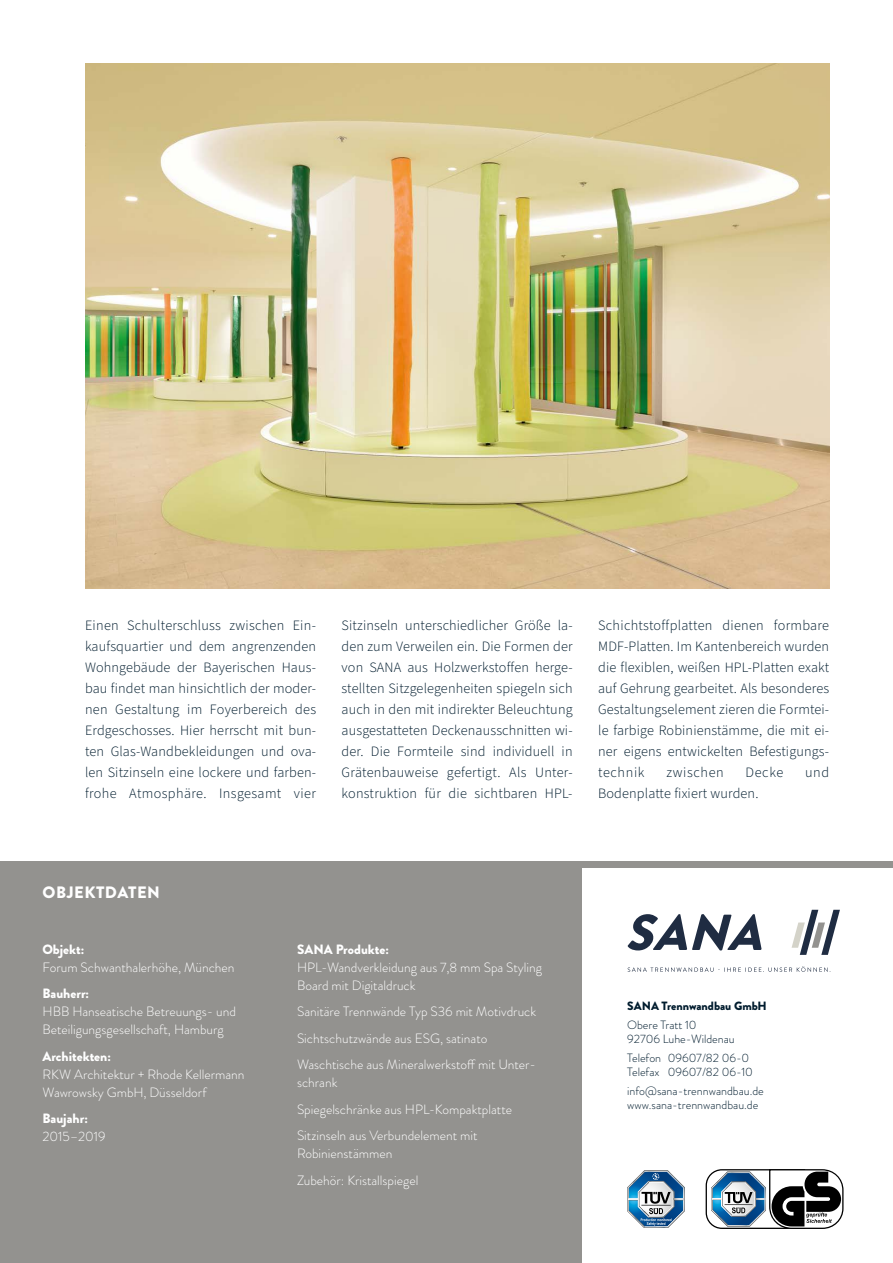
<style>
.page{position:relative;width:893px;height:1263px;background:#fff}
.page>*{position:absolute;margin:0;border:0;box-sizing:border-box;transform-origin:0 0}
.t1{font:900 16.5px "Brandon Grotesque";letter-spacing:.03em;color:#fff}
.Fliesstext{font:300 14.25px/21px "Source Sans 3";letter-spacing:.01em;color:#001c2e;text-align:justify}
.Fliesstext-2{font:300 14.25px "Source Sans 3";letter-spacing:.045em;color:#001c2e}
.t2{font:300 13.5px/18px "Brandon Grotesque";color:#fff}
.t3{font:300 12px/14.4px "Brandon Grotesque";color:#001c2e}
.t4{font:900 12px "Brandon Grotesque";color:#001c2e}
.s1{font-weight:900}
</style>
<div class="page">
<div style="left:573px;top:861px;width:320px;height:7px;background:#93928f"></div>
<div style="left:0;top:861px;width:582px;height:402px;background:#93928f"></div>
<svg style="left:627px;top:1170px;width:58px;height:58px"></svg>
<svg style="left:706px;top:1169px;width:137px;height:60px"></svg>
<img style="left:85px;top:64px;width:744px;height:524px">
<svg style="left:628px;top:914px;width:134px;height:36px"></svg>
<svg style="left:792px;top:910px;width:48px;height:45px"></svg>
<svg style="left:628px;top:966px;width:202px;height:6px"></svg>
<p class="Fliesstext" style="left:85px;top:615px;width:233px">Einen Schulterschluss zwischen Ein&shy;kaufsquartier und dem angrenzenden Wohngebäude der Bayerischen Haus&shy;bau findet man hinsichtlich der moder&shy;nen Gestaltung im Foyerbereich des Erdgeschosses. Hier herrscht mit bun&shy;ten Glas-Wandbekleidungen und ova&shy;len Sitzinseln eine lockere und farben&shy;frohe Atmosphäre. Insgesamt vier</p>
<p class="Fliesstext" style="left:342px;top:615px;width:233px">Sitzinseln unterschiedlicher Größe la&shy;den zum Verweilen ein. Die Formen der von SANA aus Holzwerkstoffen herge&shy;stellten Sitzgelegenheiten spiegeln sich auch in den mit indirekter Beleuchtung ausgestatteten Deckenausschnitten wi&shy;der. Die Formteile sind individuell in Grätenbauweise gefertigt. Als Unter&shy;konstruktion für die sichtbaren HPL-</p>
<p class="Fliesstext" style="left:598px;top:615px;width:233px">Schichtstoffplatten dienen formbare MDF-Platten. Im Kantenbereich wurden die flexiblen, weißen HPL-Platten exakt auf Gehrung gearbeitet. Als besonderes Gestaltungselement zieren die Formtei&shy;le farbige Robinienstämme, die mit ei&shy;ner eigens entwickelten Befestigungs&shy;technik</p>
<p class="Fliesstext-2" style="left:666px;top:763px;width:59px">zwischen</p>
<p class="Fliesstext" style="left:745px;top:762px;width:39px">Decke</p>
<p class="Fliesstext" style="left:805px;top:762px;width:26px">und</p>
<p class="Fliesstext" style="left:598px;top:783px;width:162px">Bodenplatte fixiert wurden.</p>
<p class="t1" style="left:43px;top:880px;width:119px">OBJEKTDATEN</p>
<p class="t2" style="left:43px;top:940px;width:194px"><span class="s1">Objekt:<br></span>Forum Schwanthalerhöhe, München</p>
<p class="t2" style="left:43px;top:985px;width:195px"><span class="s1">Bauherr:<br></span>HBB Hanseatische Betreuungs- und<br>Beteiligungsgesellschaft, Hamburg</p>
<p class="t2" style="left:43px;top:1047px;width:203px"><span class="s1">Architekten:<br></span>RKW Architektur + Rhode Kellermann<br>Wawrowsky GmbH, Düsseldorf</p>
<p class="t2" style="left:43px;top:1110px;width:65px"><span class="s1">Baujahr:<br></span>2015–2019</p>
<p class="t2" style="left:297px;top:940px;width:247px"><span class="s1">SANA Produkte:<br></span>HPL-Wandverkleidung aus 7,8 mm Spa Styling<br>Board mit Digitaldruck</p>
<p class="t2" style="left:297px;top:1003px;width:241px">Sanitäre Trennwände Typ S36 mit Motivdruck</p>
<p class="t2" style="left:297px;top:1029px;width:192px">Sichtschutzwände aus ESG, satinato</p>
<p class="t2" style="left:297px;top:1056px;width:240px">Waschtische aus Mineralwerkstoff mit Unter&shy;schrank</p>
<p class="t2" style="left:297px;top:1100px;width:217px">Spiegelschränke aus HPL-Kompaktplatte</p>
<p class="t2" style="left:297px;top:1127px;width:182px">Sitzinseln aus Verbundelement mit<br>Robinienstämmen</p>
<p class="t2" style="left:297px;top:1171px;width:123px">Zubehör: Kristallspiegel</p>
<p class="t4" style="left:627px;top:997px;width:141px">SANA Trennwandbau GmbH</p>
<p class="t3" style="left:627px;top:1018px;width:109px">Obere Tratt 10<br>92706 Luhe-Wildenau</p>
<p class="t3" style="left:627px;top:1051px;width:127px">Telefon 09607/82 06-0<br>Telefax 09607/82 06-10</p>
<p class="t3" style="left:627px;top:1084px;width:138px">info@sana-trennwandbau.de www.sana-trennwandbau.de</p>
</div>
